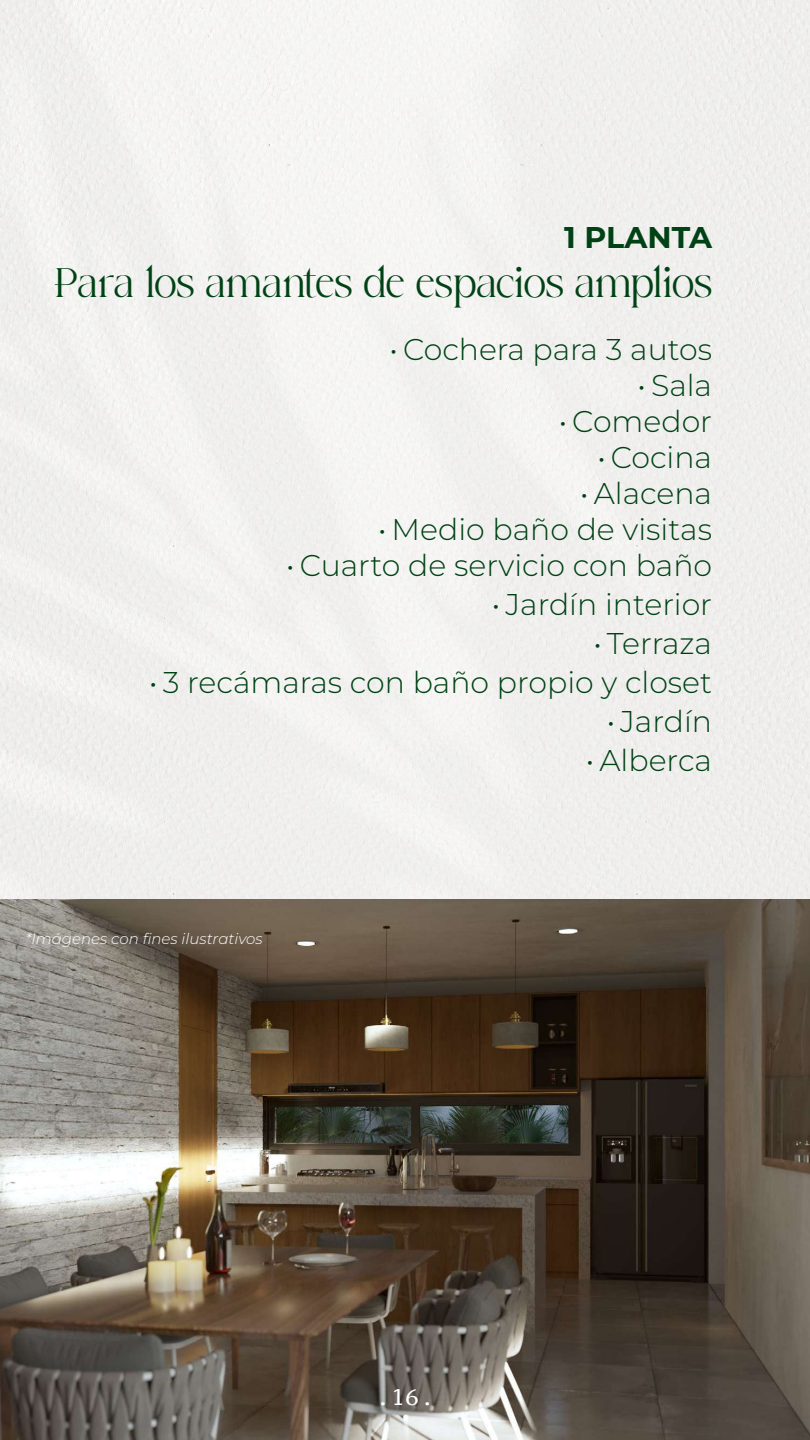
<style>
.page{position:relative;width:810px;height:1440px;background:#fff}
.page>*{position:absolute;margin:0;border:0;box-sizing:border-box;transform-origin:0 0}
.t1{font:45px "Caghen Demo";color:#004215}
.t2{font:300 30px "Montserrat";color:#004215}
.t3{font:700 30px "Montserrat";color:#004215}
.t4{font:22.5px "PT Serif Caption";color:#fff}
.t5{font:italic 300 15px "Montserrat";color:#fff}
</style>
<div class="page">
<div style="left:0;top:0;width:810px;height:899px;background:#f1f0ef"></div>
<img style="left:0;top:899px;width:810px;height:541px">
<p class="t3" style="left:564px;top:216px;width:149px">1 PLANTA</p>
<h1 class="t1" style="left:55px;top:264px;width:659px">Para los amantes de espacios amplios</h1>
<p class="t2" style="left:390px;top:329px;width:324px">• Cochera para 3 autos</p>
<p class="t2" style="left:638px;top:365px;width:76px">• Sala</p>
<p class="t2" style="left:559px;top:401px;width:155px">• Comedor</p>
<p class="t2" style="left:597px;top:437px;width:116px">• Cocina</p>
<p class="t2" style="left:580px;top:473px;width:133px">• Alacena</p>
<p class="t2" style="left:378px;top:509px;width:336px">• Medio baño de visitas</p>
<p class="t2" style="left:286px;top:545px;width:427px">• Cuarto de servicio con baño</p>
<p class="t2" style="left:492px;top:584px;width:222px">• Jardín interior</p>
<p class="t2" style="left:593px;top:623px;width:120px">• Terraza</p>
<p class="t2" style="left:149px;top:662px;width:564px">• 3 recámaras con baño propio y closet</p>
<p class="t2" style="left:607px;top:701px;width:107px">• Jardín</p>
<p class="t2" style="left:586px;top:740px;width:128px">• Alberca</p>
<p class="t5" style="left:26px;top:928px;width:238px">*Imágenes con fines ilustrativos</p>
<p class="t4" style="left:379px;top:1382px;width:53px">. 16 .</p>
</div>
